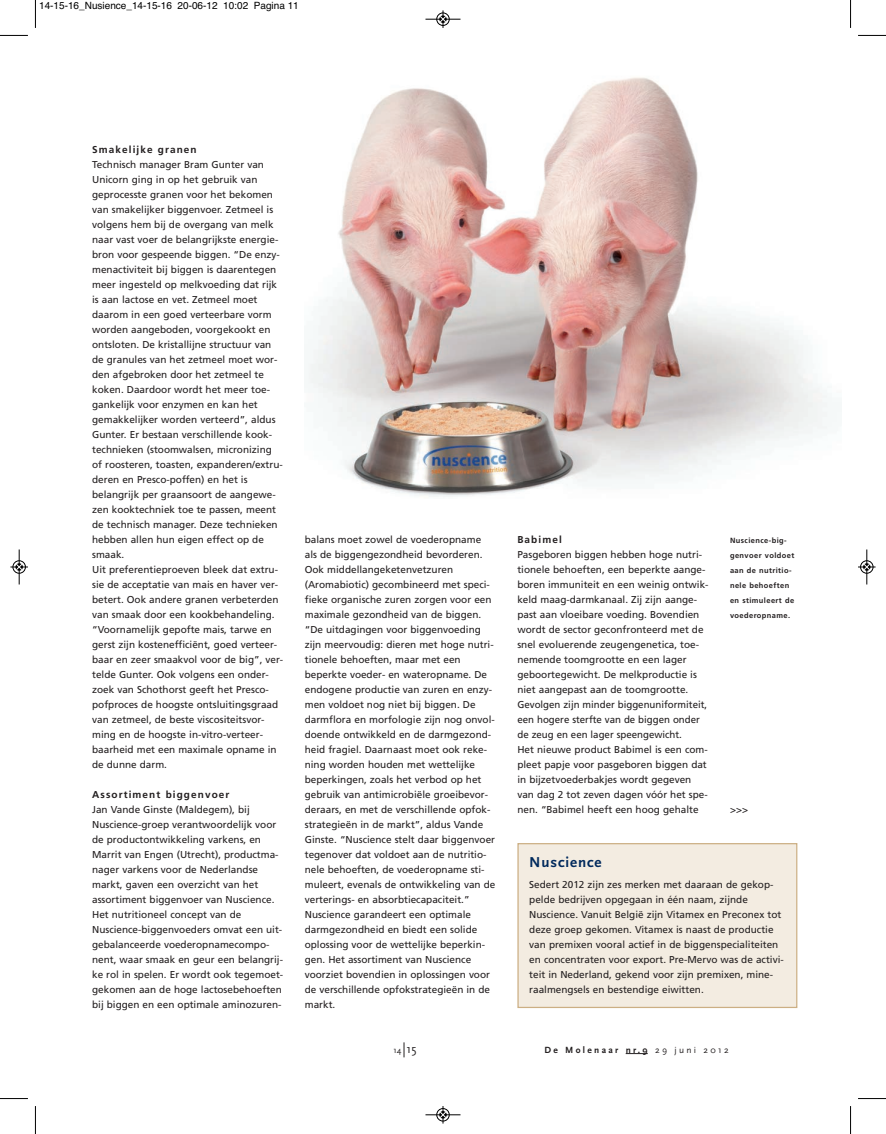
<style>
.page{position:relative;width:886px;height:1134px;background:#fff}
.page>*{position:absolute;margin:0;border:0;box-sizing:border-box;transform-origin:0 0}
.t1{font:700 15px "Scala Sans";letter-spacing:.055em;color:#00295c}
.t2{font:10px/15px "Frutiger";color:#231f20}
.t3{font:10px "Helvetica";color:#000}
.t4{font:700 9.38px "Scala Sans";letter-spacing:.25em;color:#231f20}
.t5{font:8.75px "Scala Sans";color:#231f20}
.t6{font:700 7.5px/15px "Frutiger";letter-spacing:.055em;color:#231f20}
.s1{font-weight:700}
.s2{font-size:12.5px}
.s3{font-weight:400}
</style>
<div class="page">
<svg style="left:626px;top:1053px;width:22px;height:1px"></svg>
<svg style="left:404px;top:1042px;width:1px;height:15px"></svg>
<div style="left:519px;top:844px;width:277px;height:163px;background:#f3ece1"></div>
<div style="left:517px;top:843px;width:280px;height:165px;border:1px solid #ccaf84"></div>
<img style="left:308px;top:77px;width:520px;height:420px">
<svg style="left:35px;top:0;width:1px;height:28px"></svg>
<svg style="left:0;top:35px;width:28px;height:1px"></svg>
<svg style="left:850px;top:0;width:1px;height:28px"></svg>
<svg style="left:858px;top:35px;width:28px;height:1px"></svg>
<svg style="left:35px;top:1106px;width:1px;height:28px"></svg>
<svg style="left:0;top:1098px;width:28px;height:1px"></svg>
<svg style="left:850px;top:1106px;width:1px;height:28px"></svg>
<svg style="left:858px;top:1098px;width:28px;height:1px"></svg>
<div style="left:436px;top:13px;width:14px;height:13px;border:1px solid #fff;border-radius:50%"></div>
<hr style="left:425px;top:19px;width:35px;height:1px;background:#000">
<div style="left:437px;top:13px;width:12px;height:13px;border:1px solid #000;border-radius:50%"></div>
<svg style="left:440px;top:10px;width:6px;height:18px"></svg>
<div style="left:436px;top:1108px;width:14px;height:13px;border:1px solid #fff;border-radius:50%"></div>
<hr style="left:425px;top:1114px;width:35px;height:1px;background:#000">
<div style="left:437px;top:1108px;width:12px;height:13px;border:1px solid #000;border-radius:50%"></div>
<svg style="left:440px;top:1106px;width:6px;height:17px"></svg>
<div style="left:13px;top:560px;width:13px;height:14px;border:1px solid #fff;border-radius:50%"></div>
<hr style="left:19px;top:549px;width:1px;height:35px;background:#000">
<div style="left:13px;top:561px;width:13px;height:12px;border:1px solid #000;border-radius:50%"></div>
<svg style="left:10px;top:564px;width:18px;height:6px"></svg>
<div style="left:860px;top:560px;width:13px;height:14px;border:1px solid #fff;border-radius:50%"></div>
<hr style="left:866px;top:549px;width:1px;height:35px;background:#000">
<div style="left:860px;top:561px;width:13px;height:12px;border:1px solid #000;border-radius:50%"></div>
<svg style="left:858px;top:564px;width:17px;height:6px"></svg>
<p class="t3" style="left:39px;top:2px;width:261px">14-15-16_Nusience_14-15-16 20-06-12 10:02 Pagina 11</p>
<p class="t2" style="left:92px;top:143px;width:192px"><span class="s1">Smakelijke granen<br></span>Technisch manager Bram Gunter van Unicorn ging in op het gebruik van geprocesste granen voor het bekomen van smakelijker biggenvoer. Zetmeel is volgens hem bij de overgang van melk naar vast voer de belangrijkste energie&shy;bron voor gespeende biggen. “De enzy&shy;menactiviteit bij biggen is daarentegen meer ingesteld op melkvoeding dat rijk is aan lactose en vet. Zetmeel moet daarom in een goed verteerbare vorm worden aangeboden, voorgekookt en ontsloten. De kristallijne structuur van de granules van het zetmeel moet wor&shy;den afgebroken door het zetmeel te koken. Daardoor wordt het meer toe&shy;gankelijk voor enzymen en kan het gemakkelijker worden verteerd”, aldus Gunter. Er bestaan verschillende kook&shy;technieken (stoomwalsen, micronizing of roosteren, toasten, expanderen/extru&shy;deren en Presco-poffen) en het is belangrijk per graansoort de aangewe&shy;zen kooktechniek toe te passen, meent de technisch manager. Deze technieken hebben allen hun eigen effect op de smaak.<br>Uit preferentieproeven bleek dat extru&shy;sie de acceptatie van mais en haver ver&shy;betert. Ook andere granen verbeterden van smaak door een kookbehandeling. “Voornamelijk gepofte mais, tarwe en gerst zijn kostenefficiënt, goed verteer&shy;baar en zeer smaakvol voor de big”, ver&shy;telde Gunter. Ook volgens een onder&shy;zoek van Schothorst geeft het Presco&shy;pofproces de hoogste ontsluitingsgraad van zetmeel, de beste viscositeitsvor&shy;ming en de hoogste in-vitro-verteer&shy;baarheid met een maximale opname in de dunne darm.</p>
<p class="t2" style="left:92px;top:788px;width:193px"><span class="s1">Assortiment biggenvoer<br></span>Jan Vande Ginste (Maldegem), bij Nuscience-groep verantwoordelijk voor de productontwikkeling varkens, en Marrit van Engen (Utrecht), productma&shy;nager varkens voor de Nederlandse markt, gaven een overzicht van het assortiment biggenvoer van Nuscience.<br>Het nutritioneel concept van de Nuscience-biggenvoeders omvat een uit&shy;gebalanceerde voederopnamecompo&shy;nent, waar smaak en geur een belangrij&shy;ke rol in spelen. Er wordt ook tegemoet&shy;gekomen aan de hoge lactosebehoeften bij biggen en een optimale aminozuren-</p>
<p class="t2" style="left:305px;top:533px;width:192px">balans moet zowel de voederopname als de biggengezondheid bevorderen.<br>Ook middellangeketenvetzuren (Aromabiotic) gecombineerd met speci&shy;fieke organische zuren zorgen voor een maximale gezondheid van de biggen. “De uitdagingen voor biggenvoeding zijn meervoudig: dieren met hoge nutri&shy;tionele behoeften, maar met een beperkte voeder- en wateropname. De endogene productie van zuren en enzy&shy;men voldoet nog niet bij biggen. De darmflora en morfologie zijn nog onvol&shy;doende ontwikkeld en de darmgezond&shy;heid fragiel. Daarnaast moet ook reke&shy;ning worden houden met wettelijke beperkingen, zoals het verbod op het gebruik van antimicrobiële groeibevor&shy;deraars, en met de verschillende opfok&shy;strategieën in de markt”, aldus Vande Ginste. “Nuscience stelt daar biggenvoer tegenover dat voldoet aan de nutritio&shy;nele behoeften, de voederopname sti&shy;muleert, evenals de ontwikkeling van de verterings- en absorbtiecapaciteit.” Nuscience garandeert een optimale darmgezondheid en biedt een solide oplossing voor de wettelijke beperkin&shy;gen. Het assortiment van Nuscience voorziet bovendien in oplossingen voor de verschillende opfokstrategieën in de markt.</p>
<p class="t2" style="left:517px;top:533px;width:193px"><span class="s1">Babimel<br></span>Pasgeboren biggen hebben hoge nutri&shy;tionele behoeften, een beperkte aange&shy;boren immuniteit en een weinig ontwik&shy;keld maag-darmkanaal. Zij zijn aange&shy;past aan vloeibare voeding. Bovendien wordt de sector geconfronteerd met de snel evoluerende zeugengenetica, toe&shy;nemende toomgrootte en een lager geboortegewicht. De melkproductie is niet aangepast aan de toomgrootte.<br>Gevolgen zijn minder biggenuniformiteit, een hogere sterfte van de biggen onder de zeug en een lager speengewicht.<br>Het nieuwe product Babimel is een com&shy;pleet papje voor pasgeboren biggen dat in bijzetvoederbakjes wordt gegeven van dag 2 tot zeven dagen vóór het spe&shy;nen. “Babimel heeft een hoog gehalte</p>
<p class="t6" style="left:730px;top:533px;width:66px">Nuscience-big&shy;genvoer voldoet aan de nutritio&shy;nele behoeften en stimuleert de voederopname.</p>
<p class="t2" style="left:730px;top:803px;width:19px">&gt;&gt;&gt;</p>
<p class="t1" style="left:529px;top:856px;width:74px">Nuscience</p>
<p class="t2" style="left:529px;top:878px;width:256px">Sedert 2012 zijn zes merken met daaraan de gekop&shy;pelde bedrijven opgegaan in één naam, zijnde Nuscience. Vanuit België zijn Vitamex en Preconex tot deze groep gekomen. Vitamex is naast de productie van premixen vooral actief in de biggenspecialiteiten en concentraten voor export. Pre-Mervo was de activi&shy;teit in Nederland, gekend voor zijn premixen, mine&shy;raalmengsels en bestendige eiwitten.</p>
<p class="t5" style="left:393px;top:1046px;width:25px">14 <span class="s2">15</span></p>
<p class="t4" style="left:544px;top:1046px;width:186px">De Molenaar nr.9 <span class="s3">29 juni 2012</span></p>
</div>
